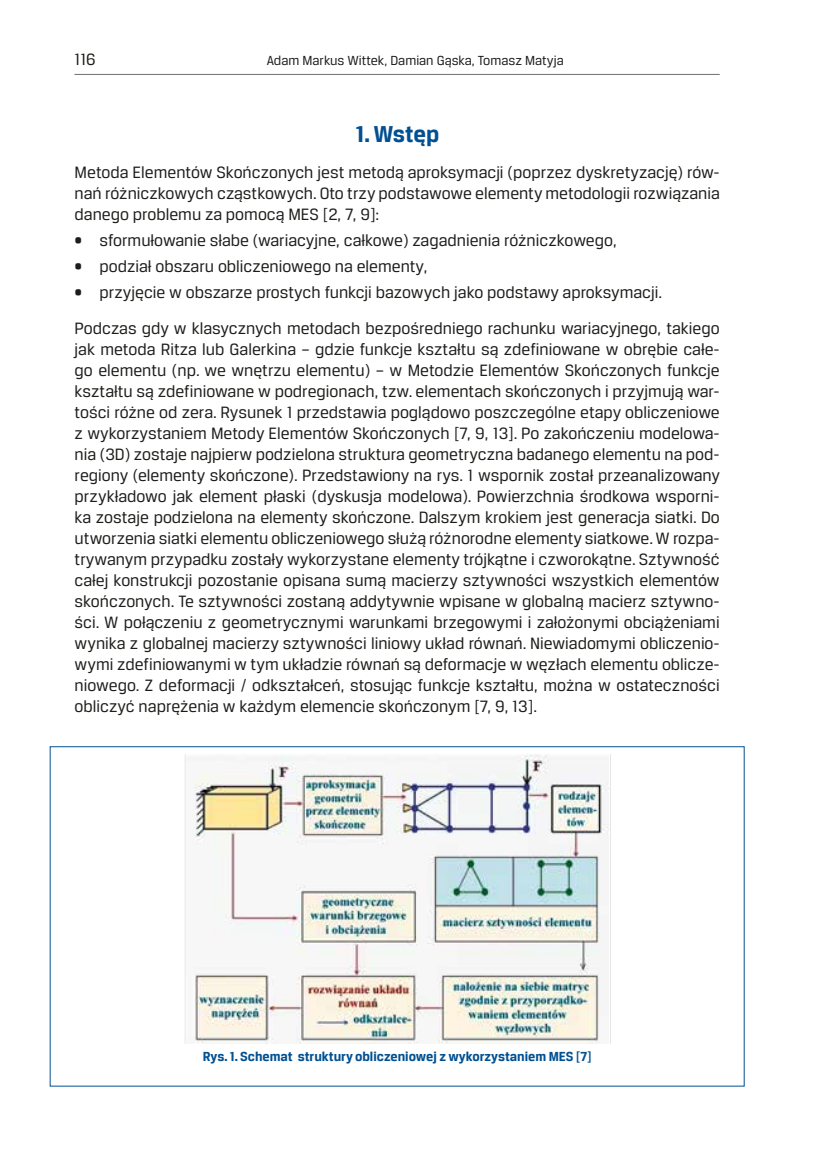
<style>
.page{position:relative;width:819px;height:1161px;background:#fff}
.page>*{position:absolute;margin:0;border:0;box-sizing:border-box;transform-origin:0 0}
.rozdzial_maly_ang{font:700 24.5px "Breuer Text";color:#005092}
.podstawowy_pol{font:17.5px/21px "Breuer Text";color:#1d1d1b;text-align:justify}
.podst_ang{font:17.5px "Breuer Text";color:#1d1d1b}
.podst_ang-2{font:700 14px "Breuer Text";color:#005092}
.t1{font:14px "Breuer Text";color:#1d1d1b}
</style>
<div class="page">
<hr style="left:74px;top:74px;width:645px;height:1px;background:#706f6f">
<img style="left:185px;top:754px;width:426px;height:289px">
<p class="podst_ang" style="left:74px;top:50px;width:23px">116</p>
<p class="t1" style="left:267px;top:53px;width:298px">Adam Markus Wittek, Damian Gąska, Tomasz Matyja</p>
<p class="rozdzial_maly_ang" style="left:355px;top:121px;width:86px">1. Wstęp</p>
<p class="podstawowy_pol" style="left:75px;top:162px;width:646px">Metoda Elementów Skończonych jest metodą aproksymacji (poprzez dyskretyzację) rów&shy;nań różniczkowych cząstkowych. Oto trzy podstawowe elementy metodologii rozwiązania danego problemu za pomocą MES [2, 7, 9]:</p>
<p class="podstawowy_pol" style="left:75px;top:230px;width:543px">• sformułowanie słabe (wariacyjne, całkowe) zagadnienia różniczkowego,</p>
<p class="podstawowy_pol" style="left:75px;top:256px;width:354px">• podział obszaru obliczeniowego na elementy,</p>
<p class="podstawowy_pol" style="left:75px;top:282px;width:589px">• przyjęcie w obszarze prostych funkcji bazowych jako podstawy aproksymacji.</p>
<p class="podstawowy_pol" style="left:75px;top:318px;width:647px">Podczas gdy w klasycznych metodach bezpośredniego rachunku wariacyjnego, takiego jak metoda Ritza lub Galerkina – gdzie funkcje kształtu są zdefiniowane w obrębie całe&shy;go elementu (np. we wnętrzu elementu) – w Metodzie Elementów Skończonych funkcje kształtu są zdefiniowane w podregionach, tzw. elementach skończonych i przyjmują war&shy;tości różne od zera. Rysunek 1 przedstawia poglądowo poszczególne etapy obliczeniowe z wykorzystaniem Metody Elementów Skończonych [7, 9, 13]. Po zakończeniu modelowa&shy;nia (3D) zostaje najpierw podzielona struktura geometryczna badanego elementu na pod&shy;regiony (elementy skończone). Przedstawiony na rys. 1 wspornik został przeanalizowany przykładowo jak element płaski (dyskusja modelowa). Powierzchnia środkowa wsporni&shy;ka zostaje podzielona na elementy skończone. Dalszym krokiem jest generacja siatki. Do utworzenia siatki elementu obliczeniowego służą różnorodne elementy siatkowe. W rozpa&shy;trywanym przypadku zostały wykorzystane elementy trójkątne i czworokątne. Sztywność całej konstrukcji pozostanie opisana sumą macierzy sztywności wszystkich elementów skończonych. Te sztywności zostaną addytywnie wpisane w globalną macierz sztywno&shy;ści. W połączeniu z geometrycznymi warunkami brzegowymi i założonymi obciążeniami wynika z globalnej macierzy sztywności liniowy układ równań. Niewiadomymi obliczenio&shy;wymi zdefiniowanymi w tym układzie równań są deformacje w węzłach elementu oblicze&shy;niowego. Z deformacji / odkształceń, stosując funkcje kształtu, można w ostateczności obliczyć naprężenia w każdym elemencie skończonym [7, 9, 13].</p>
<p class="podst_ang-2" style="left:203px;top:1048px;width:390px">Rys. 1. Schemat struktury obliczeniowej z wykorzystaniem MES [7]</p>
</div>
